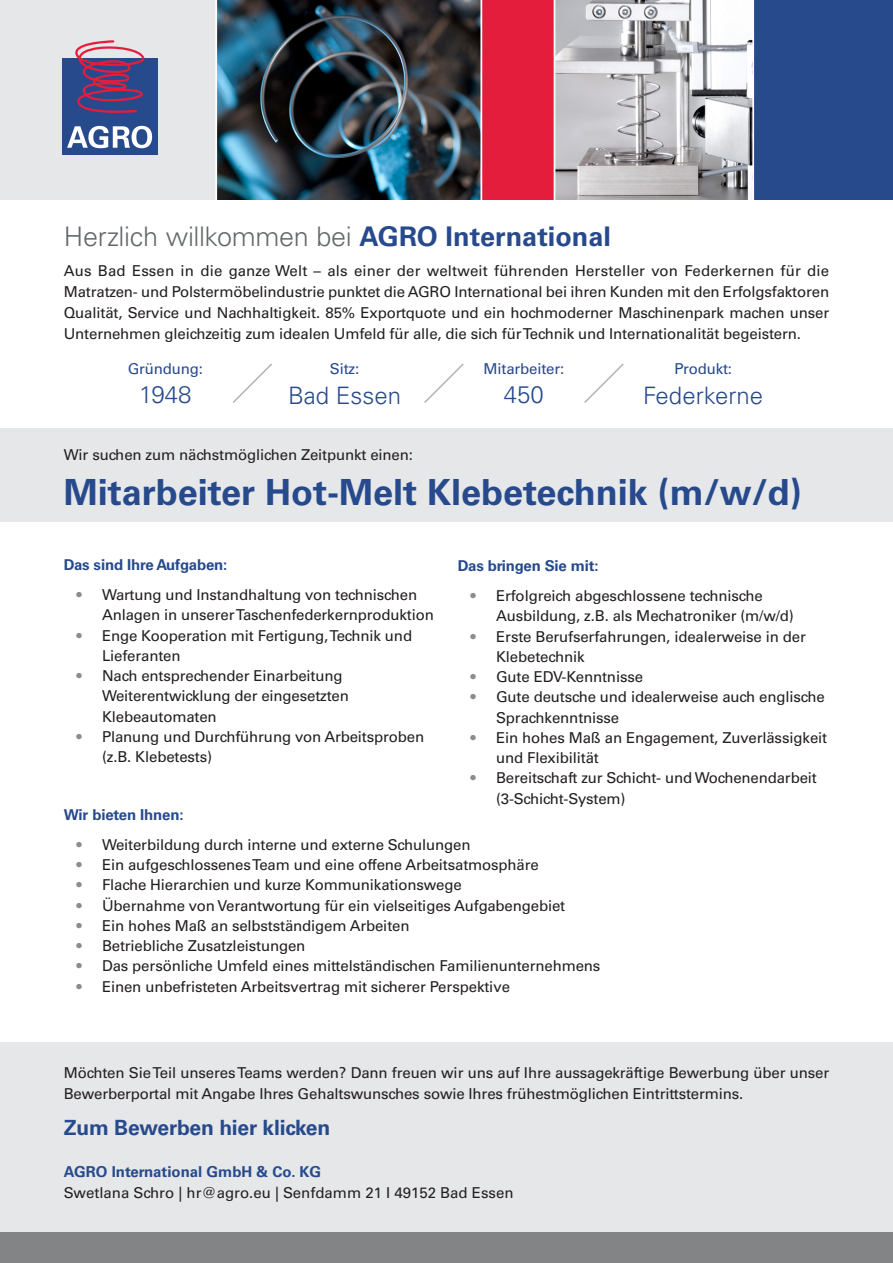
<style>
.page{position:relative;width:893px;height:1263px;background:#fff}
.page>*{position:absolute;margin:0;border:0;box-sizing:border-box;transform-origin:0 0}
.t1{font:700 36px "Univers LT Std";color:#274a8d}
.t2{font:300 27px "Univers LT Std";letter-spacing:-.01em;color:#636769}
.t3{font:300 24px "Univers LT Std";color:#274a8d}
.t4{font:700 21px "Univers LT Std";letter-spacing:-.01em;color:#274a8d}
.t5{font:15px/20.2px "Univers LT Std";letter-spacing:-.01em;color:#231f20}
.t6{font:700 15px "Univers LT Std";letter-spacing:-.01em;color:#274a8d}
.t7{font:15px "Univers LT Std";letter-spacing:-.01em;color:#274a8d}
.s1{font-weight:700;color:#274a8d}
.s2{color:#8a8c8f}
</style>
<div class="page">
<svg style="left:233px;top:363px;width:39px;height:40px"></svg>
<svg style="left:424px;top:363px;width:40px;height:40px"></svg>
<svg style="left:584px;top:363px;width:40px;height:40px"></svg>
<div style="left:480px;top:0;width:210px;height:200px;background:#e51d3c"></div>
<div style="left:683px;top:0;width:210px;height:200px;background:#274a8d"></div>
<div style="left:0;top:0;width:264px;height:200px;background:#e6e7e9"></div>
<img style="left:217px;top:0;width:263px;height:200px">
<img style="left:555px;top:0;width:197px;height:200px">
<hr style="left:215px;top:0;width:2px;height:200px;background:#fff">
<hr style="left:480px;top:0;width:2px;height:200px;background:#fff">
<hr style="left:554px;top:0;width:1px;height:200px;background:#fff">
<hr style="left:752px;top:0;width:2px;height:200px;background:#fff">
<div style="left:62px;top:58px;width:96px;height:97px;background:#274a8d"></div>
<svg style="left:75px;top:40px;width:70px;height:73px"></svg>
<svg style="left:67px;top:126px;width:85px;height:22px"></svg>
<div style="left:0;top:428px;width:893px;height:94px;background:#e6e7e9"></div>
<div style="left:0;top:1042px;width:893px;height:221px;background:#e6e7e9"></div>
<div style="left:0;top:1233px;width:893px;height:30px;background:#828485"></div>
<p class="t2" style="left:64px;top:220px;width:549px">Herzlich willkommen bei <span class="s1">AGRO International</span></p>
<p class="t5" style="left:64px;top:260px;width:767px;line-height:21px;text-align:justify">Aus Bad Essen in die ganze Welt – als einer der weltweit führenden Hersteller von Federkernen für die Matratzen- und Polstermöbelindustrie punktet die AGRO International bei ihren Kunden mit den Erfolgsfaktoren Qualität, Service und Nachhaltigkeit. 85% Exportquote und ein hochmoderner Maschinenpark machen unser Unternehmen gleichzeitig zum idealen Umfeld für alle, die sich für Technik und Internationalität begeistern.</p>
<p class="t7" style="left:330px;top:360px;width:31px">Sitz:</p>
<p class="t7" style="left:483px;top:360px;width:82px">Mitarbeiter:</p>
<p class="t3" style="left:139px;top:380px;width:54px">1948</p>
<p class="t7" style="left:128px;top:360px;width:77px">Gründung:</p>
<p class="t7" style="left:674px;top:360px;width:59px">Produkt:</p>
<p class="t3" style="left:288px;top:381px;width:114px">Bad Essen</p>
<p class="t3" style="left:504px;top:380px;width:42px">450</p>
<p class="t3" style="left:643px;top:381px;width:121px">Federkerne</p>
<p class="t5" style="left:64px;top:445px;width:351px">Wir suchen zum nächstmöglichen Zeitpunkt einen:</p>
<p class="t1" style="left:64px;top:471px;width:739px">Mitarbeiter Hot-Melt Klebetechnik (m/w/d)</p>
<p class="t6" style="left:64px;top:556px;width:165px">Das sind Ihre Aufgaben:</p>
<p class="t5" style="left:102px;top:585px;width:333px;text-indent:-26px"><span class="s2">•</span> Wartung und Instandhaltung von technischen<br>Anlagen in unserer Taschenfederkernproduktion</p>
<p class="t5" style="left:102px;top:625px;width:312px;text-indent:-26px"><span class="s2">•</span> Enge Kooperation mit Fertigung, Technik und<br>Lieferanten</p>
<p class="t5" style="left:102px;top:666px;width:248px;text-indent:-26px"><span class="s2">•</span> Nach entsprechender Einarbeitung<br>Weiterentwicklung der eingesetzten<br>Klebeautomaten</p>
<p class="t5" style="left:102px;top:726px;width:324px;text-indent:-26px"><span class="s2">•</span> Planung und Durchführung von Arbeitsproben (z.B. Klebetests)</p>
<p class="t6" style="left:458px;top:557px;width:142px">Das bringen Sie mit:</p>
<p class="t5" style="left:496px;top:586px;width:299px;text-indent:-26px"><span class="s2">•</span> Erfolgreich abgeschlossene technische<br>Ausbildung, z.B. als Mechatroniker (m/w/d)</p>
<p class="t5" style="left:496px;top:626px;width:311px;text-indent:-26px"><span class="s2">•</span> Erste Berufserfahrungen, idealerweise in der<br>Klebetechnik</p>
<p class="t5" style="left:471px;top:667px;width:174px"><span class="s2">•</span> Gute EDV-Kenntnisse</p>
<p class="t5" style="left:496px;top:687px;width:330px;text-indent:-26px"><span class="s2">•</span> Gute deutsche und idealerweise auch englische<br>Sprachkenntnisse</p>
<p class="t5" style="left:496px;top:727px;width:333px;text-indent:-26px"><span class="s2">•</span> Ein hohes Maß an Engagement, Zuverlässigkeit und Flexibilität</p>
<p class="t5" style="left:496px;top:768px;width:322px;text-indent:-26px"><span class="s2">•</span> Bereitschaft zur Schicht- und Wochenendarbeit (3-Schicht-System)</p>
<p class="t6" style="left:64px;top:806px;width:121px">Wir bieten Ihnen:</p>
<p class="t5" style="left:77px;top:834px;width:395px"><span class="s2">•</span> Weiterbildung durch interne und externe Schulungen</p>
<p class="t5" style="left:77px;top:855px;width:464px"><span class="s2">•</span> Ein aufgeschlossenes Team und eine offene Arbeitsatmosphäre</p>
<p class="t5" style="left:77px;top:875px;width:387px"><span class="s2">•</span> Flache Hierarchien und kurze Kommunikationswege</p>
<p class="t5" style="left:77px;top:895px;width:490px"><span class="s2">•</span> Übernahme von Verantwortung für ein vielseitiges Aufgabengebiet</p>
<p class="t5" style="left:77px;top:915px;width:334px"><span class="s2">•</span> Ein hohes Maß an selbstständigem Arbeiten</p>
<p class="t5" style="left:77px;top:936px;width:230px"><span class="s2">•</span> Betriebliche Zusatzleistungen</p>
<p class="t5" style="left:77px;top:956px;width:525px"><span class="s2">•</span> Das persönliche Umfeld eines mittelständischen Familienunternehmens</p>
<p class="t5" style="left:77px;top:976px;width:435px"><span class="s2">•</span> Einen unbefristeten Arbeitsvertrag mit sicherer Perspektive</p>
<p class="t5" style="left:64px;top:1062px;width:767px;line-height:21px">Möchten Sie Teil unseres Teams werden? Dann freuen wir uns auf Ihre aussagekräftige Bewerbung über unser<br>Bewerberportal mit Angabe Ihres Gehaltswunsches sowie Ihres frühestmöglichen Eintrittstermins.</p>
<p class="t4" style="left:64px;top:1115px;width:268px">Zum Bewerben hier klicken</p>
<p class="t6" style="left:64px;top:1163px;width:259px">AGRO International GmbH &amp; Co. KG</p>
<p class="t5" style="left:64px;top:1183px;width:451px">Swetlana Schro | hr@agro.eu | Senfdamm 21 I 49152 Bad Essen</p>
</div>
